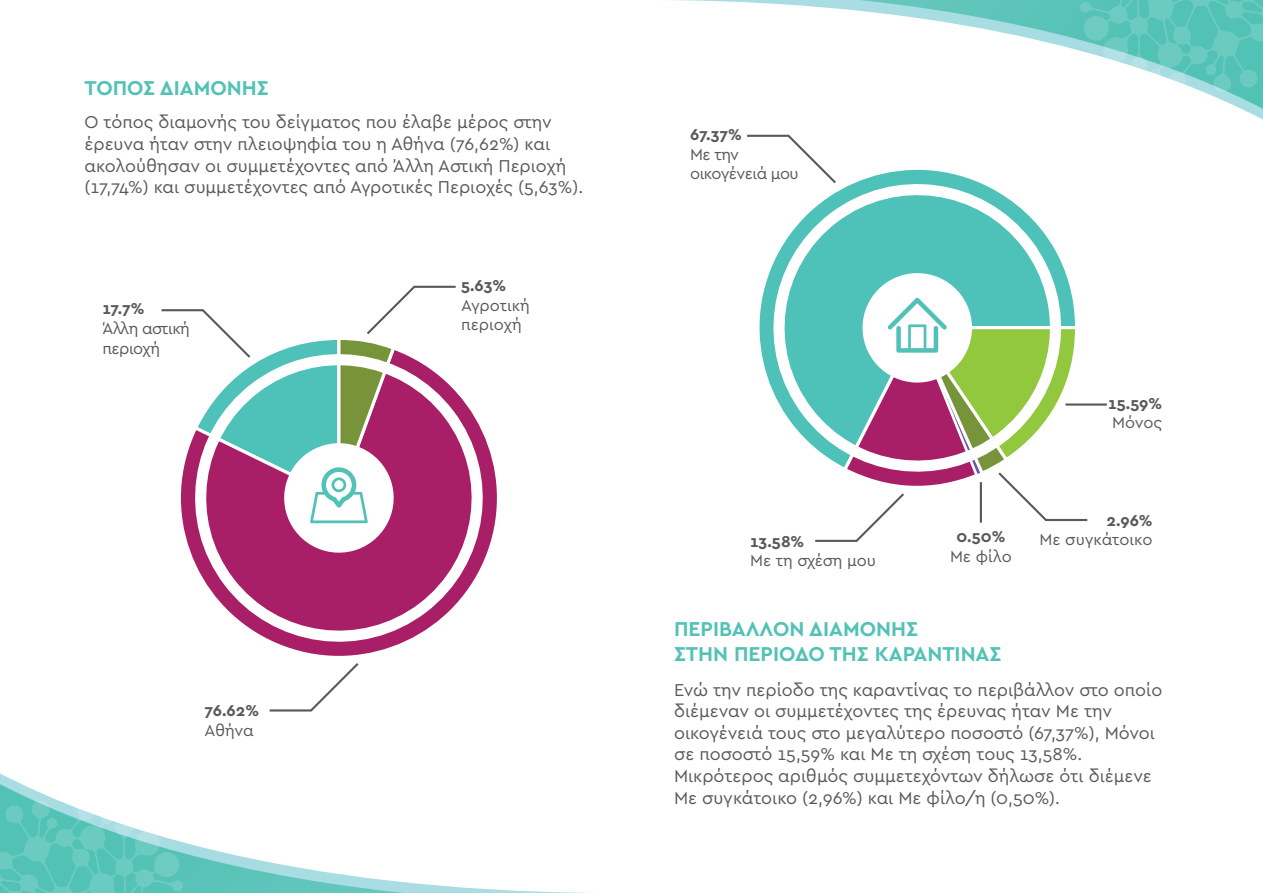
<style>
.page{position:relative;width:1263px;height:893px;background:#fff}
.page>*{position:absolute;margin:0;border:0;box-sizing:border-box;transform-origin:0 0}
.t1{font:700 21px/25.2px "Cera GR";color:#52c2b6}
.t2{font:18px/21.6px "Cera GR";color:#58595b}
.t3{font:16.5px/19.8px "Cera GR";letter-spacing:-.02em;color:#58595b}
.t4{font:700 16.5px "Cera GR";color:#58595b}
.t5{font:16.5px/19.8px "Cera GR";color:#58595b}
</style>
<div class="page">
<svg style="left:673px;top:0;width:590px;height:120px"></svg>
<svg style="left:859px;top:0;width:404px;height:109px"></svg>
<svg style="left:0;top:773px;width:590px;height:120px"></svg>
<svg style="left:0;top:784px;width:404px;height:109px"></svg>
<svg style="left:759px;top:169px;width:304px;height:277px;fill:#4ec1b8"></svg>
<svg style="left:813px;top:266px;width:275px;height:276px"></svg>
<svg style="left:747px;top:134px;width:91px;height:52px"></svg>
<hr style="left:1065px;top:403px;width:42px;height:3px;background:#58595b">
<hr style="left:980px;top:482px;width:2px;height:41px;background:#58595b">
<svg style="left:193px;top:394px;width:304px;height:262px;fill:#a91f67"></svg>
<svg style="left:269px;top:663px;width:90px;height:49px"></svg>
<svg style="left:161px;top:285px;width:297px;height:275px"></svg>
<p class="t1" style="left:85px;top:75px;width:186px">ΤΟΠΟΣ ∆ΙΑΜΟΝΗΣ</p>
<p class="t2" style="left:85px;top:112px;width:500px">Ο τόπος διαµονής του δείγµατος που έλαβε µέρος στην έρευνα ήταν στην πλειοψηφία του η Αθήνα (76,62%) και ακολούθησαν οι συµµετέχοντες από Άλλη Αστική Περιοχή (17,74%) και συµµετέχοντες από Αγροτικές Περιοχές (5,63%).</p>
<p class="t4" style="left:102px;top:299px;width:44px">17.7%</p>
<p class="t3" style="left:102px;top:319px;width:89px">Άλλη αστική περιοχή</p>
<p class="t4" style="left:204px;top:701px;width:56px">76.62%</p>
<p class="t3" style="left:204px;top:721px;width:51px">Αθήνα</p>
<p class="t4" style="left:461px;top:276px;width:47px">5.63%</p>
<p class="t5" style="left:461px;top:295px;width:70px">Αγροτική περιοχή</p>
<p class="t4" style="left:690px;top:125px;width:53px">67.37%</p>
<p class="t3" style="left:690px;top:144px;width:110px">Με την οικογένειά µου</p>
<p class="t4" style="left:1108px;top:394px;width:56px">15.59%</p>
<p class="t3" style="left:1112px;top:413px;width:51px">Μόνος</p>
<p class="t4" style="left:750px;top:532px;width:56px">13.58%</p>
<p class="t3" style="left:750px;top:551px;width:127px">Με τη σχέση µου</p>
<p class="t4" style="left:956px;top:527px;width:51px">0.50%</p>
<p class="t3" style="left:950px;top:546px;width:63px">Με φίλο</p>
<p class="t1" style="left:674px;top:616px;width:329px">ΠΕΡΙΒΑΛΛΟΝ ∆ΙΑΜΟΝΗΣ<br>ΣΤΗΝ ΠΕΡΙΟ∆Ο ΤΗΣ ΚΑΡΑΝΤΙΝΑΣ</p>
<p class="t4" style="left:1106px;top:511px;width:47px">2.96%</p>
<p class="t5" style="left:1039px;top:530px;width:114px">Με συγκάτοικο</p>
<p class="t2" style="left:674px;top:679px;width:490px">Ενώ την περίοδο της καραντίνας το περιβάλλον στο οποίο διέµεναν οι συµµετέχοντες της έρευνας ήταν Με την οικογένειά τους στο µεγαλύτερο ποσοστό (67,37%), Μόνοι σε ποσοστό 15,59% και Με τη σχέση τους 13,58%.<br>Μικρότερος αριθµός συµµετεχόντων δήλωσε ότι διέµενε Με συγκάτοικο (2,96%) και Με φίλο/η (0,50%).</p>
</div>
